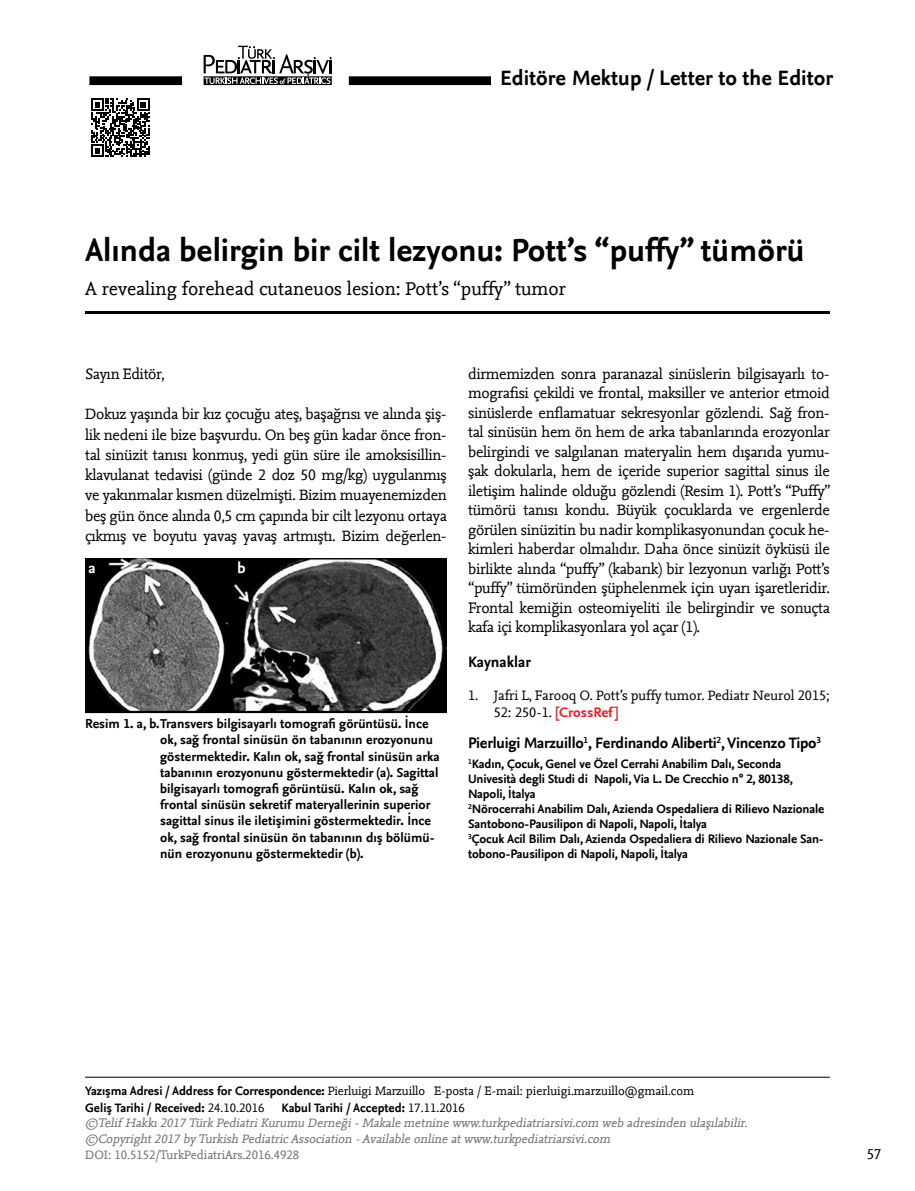
<style>
.page{position:relative;width:915px;height:1191px;background:#fff}
.page>*{position:absolute;margin:0;border:0;box-sizing:border-box;transform-origin:0 0}
.t1{font:700 33px "Nexus Sans TF";color:#000}
.t2{font:700 21.75px "Nexus Sans TF";color:#000}
.t3{font:19.5px "Nexus Mix TF";color:#000}
.t4{font:15.75px/19.5px "Nexus Mix TF";letter-spacing:-.02em;color:#000;text-align:justify}
.t5{font:700 15.75px "Nexus Sans TF";letter-spacing:-.015em;color:#000}
.t6{font:700 15.75px "Nexus Sans TF";color:#fff}
.t7{font:15px "Nexus Mix TF";color:#000}
.t8{font:14.25px "Nexus Mix TF";color:#000}
.t9{font:700 14.25px "Nexus Sans TF";color:#ed1d24}
.t10{font:700 13.5px/16.2px "Nexus Sans TF";color:#000}
.t11{font:700 12.75px/15px "Nexus Sans TF";letter-spacing:-.01em;color:#000}
.t12{font:italic 12.75px/15.6px "Nexus Mix TF";color:#6d6e71}
.t13{font:12.75px "Nexus Mix TF";color:#000}
.t14{font:12.75px "Nexus Mix TF";color:#6d6e71}
.s1{font-family:"Nexus Mix TF";font-weight:400;color:#000}
.s2{font-family:"Nexus Sans TF";font-weight:700}
.s3{font-family:"Nexus Mix TF";font-weight:400}
</style>
<div class="page">
<svg style="left:349px;top:76px;width:142px;height:9px"></svg>
<svg style="left:89px;top:76px;width:93px;height:9px"></svg>
<svg style="left:203px;top:46px;width:128px;height:39px"></svg>
<hr style="left:85px;top:1077px;width:744px;height:1px;background:#000">
<svg style="left:91px;top:98px;width:58px;height:59px"></svg>
<hr style="left:85px;top:311px;width:744px;height:3px;background:#000">
<img style="left:85px;top:559px;width:361px;height:152px">
<hr style="left:85px;top:711px;width:361px;height:2px;background:#000">
<h2 class="t2" style="left:500px;top:65px;width:334px">Editöre Mektup / Letter to the Editor</h2>
<h1 class="t1" style="left:85px;top:230px;width:720px">Alında belirgin bir cilt lezyonu: Pott’s “puffy” tümörü</h1>
<p class="t3" style="left:85px;top:277px;width:482px">A revealing forehead cutaneuos lesion: Pott’s “puffy” tumor</p>
<p class="t4" style="left:85px;top:364px;width:81px">Sayın Editör,</p>
<p class="t4" style="left:85px;top:404px;width:363px;line-height:20.2px">Dokuz yaşında bir kız çocuğu ateş, başağrısı ve alında şiş&shy;lik nedeni ile bize başvurdu. On beş gün kadar önce fron&shy;tal sinüzit tanısı konmuş, yedi gün süre ile amoksisillin&shy;klavulanat tedavisi (günde 2 doz 50 mg/kg) uygulanmış ve yakınmalar kısmen düzelmişti. Bizim muayenemizden beş gün önce alında 0,5 cm çapında bir cilt lezyonu ortaya çıkmış ve boyutu yavaş yavaş artmıştı. Bizim değerlen-</p>
<p class="t6" style="left:89px;top:559px;width:9px">a</p>
<p class="t6" style="left:237px;top:559px;width:10px">b</p>
<p class="t10" style="left:160px;top:715px;width:281px;text-indent:-75px">Resim 1. a, b.Transvers bilgisayarlı tomografi görüntüsü. İnce ok, sağ frontal sinüsün ön tabanının erozyonunu göstermektedir. Kalın ok, sağ frontal sinüsün arka tabanının erozyonunu göstermektedir (a). Sagittal bilgisayarlı tomografi görüntüsü. Kalın ok, sağ frontal sinüsün sekretif materyallerinin superior sagittal sinus ile iletişimini göstermektedir. İnce ok, sağ frontal sinüsün ön tabanının dış bölümü&shy;nün erozyonunu göstermektedir (b).</p>
<p class="t4" style="left:468px;top:364px;width:364px">dirmemizden sonra paranazal sinüslerin bilgisayarlı to&shy;mografisi çekildi ve frontal, maksiller ve anterior etmoid sinüslerde enflamatuar sekresyonlar gözlendi. Sağ fron&shy;tal sinüsün hem ön hem de arka tabanlarında erozyonlar belirgindi ve salgılanan materyalin hem dışarıda yumu&shy;şak dokularla, hem de içeride superior sagittal sinus ile iletişim halinde olduğu gözlendi (Resim 1). Pott’s “Puffy” tümörü tanısı kondu. Büyük çocuklarda ve ergenlerde görülen sinüzitin bu nadir komplikasyonundan çocuk he&shy;kimleri haberdar olmalıdır. Daha önce sinüzit öyküsü ile birlikte alında “puffy” (kabarık) bir lezyonun varlığı Pott’s “puffy” tümöründen şüphelenmek için uyarı işaretleridir.<br>Frontal kemiğin osteomiyeliti ile belirgindir ve sonuçta kafa içi komplikasyonlara yol açar (1).</p>
<p class="t5" style="left:468px;top:652px;width:64px">Kaynaklar</p>
<p class="t8" style="left:468px;top:687px;width:363px">1. Jafri L, Farooq O. Pott’s puffy tumor. Pediatr Neurol 2015;</p>
<p class="t9" style="left:493px;top:704px;width:126px"><span class="s1">52: 250-1.</span> [CrossRef ]</p>
<p class="t5" style="left:468px;top:733px;width:354px">Pierluigi Marzuillo<sup>1</sup>, Ferdinando Aliberti<sup>2</sup>, Vincenzo Tipo<sup>3</sup></p>
<p class="t11" style="left:468px;top:756px;width:357px"><sup>1</sup>Kadın, Çocuk, Genel ve Özel Cerrahi Anabilim Dalı, Seconda Univesità degli Studi di Napoli, Via L. De Crecchio n° 2, 80138, Napoli, İtalya<br><sup>2</sup>Nörocerrahi Anabilim Dalı, Azienda Ospedaliera di Rilievo Nazionale Santobono-Pausilipon di Napoli, Napoli, İtalya<br><sup>3</sup>Çocuk Acil Bilim Dalı, Azienda Ospedaliera di Rilievo Nazionale San&shy;tobono-Pausilipon di Napoli, Napoli, İtalya</p>
<p class="t13" style="left:85px;top:1082px;width:610px"><span class="s2">Yazışma Adresi / Address for Correspondence:</span> Pierluigi Marzuillo E-posta / E-mail: pierluigi.marzuillo@gmail.com</p>
<p class="t11" style="left:85px;top:1100px;width:181px">Geliş Tarihi / Received: <span class="s3">24.10.2016</span></p>
<p class="t11" style="left:281px;top:1100px;width:185px">Kabul Tarihi / Accepted: <span class="s3">17.11.2016</span></p>
<p class="t12" style="left:85px;top:1115px;width:666px">©Telif Hakkı2017 Türk PediatriKurumu Derneği-Makale metnine www.turkpediatriarsivi.com web adresinden ulaşılabilir. ©Copyright2017 by Turkish Pediatric Association -Available online atwww.turkpediatriarsivi.com</p>
<p class="t14" style="left:85px;top:1146px;width:215px">DOI: 10.5152/TurkPediatriArs.2016.4928</p>
<p class="t7" style="left:866px;top:1145px;width:16px">57</p>
</div>
